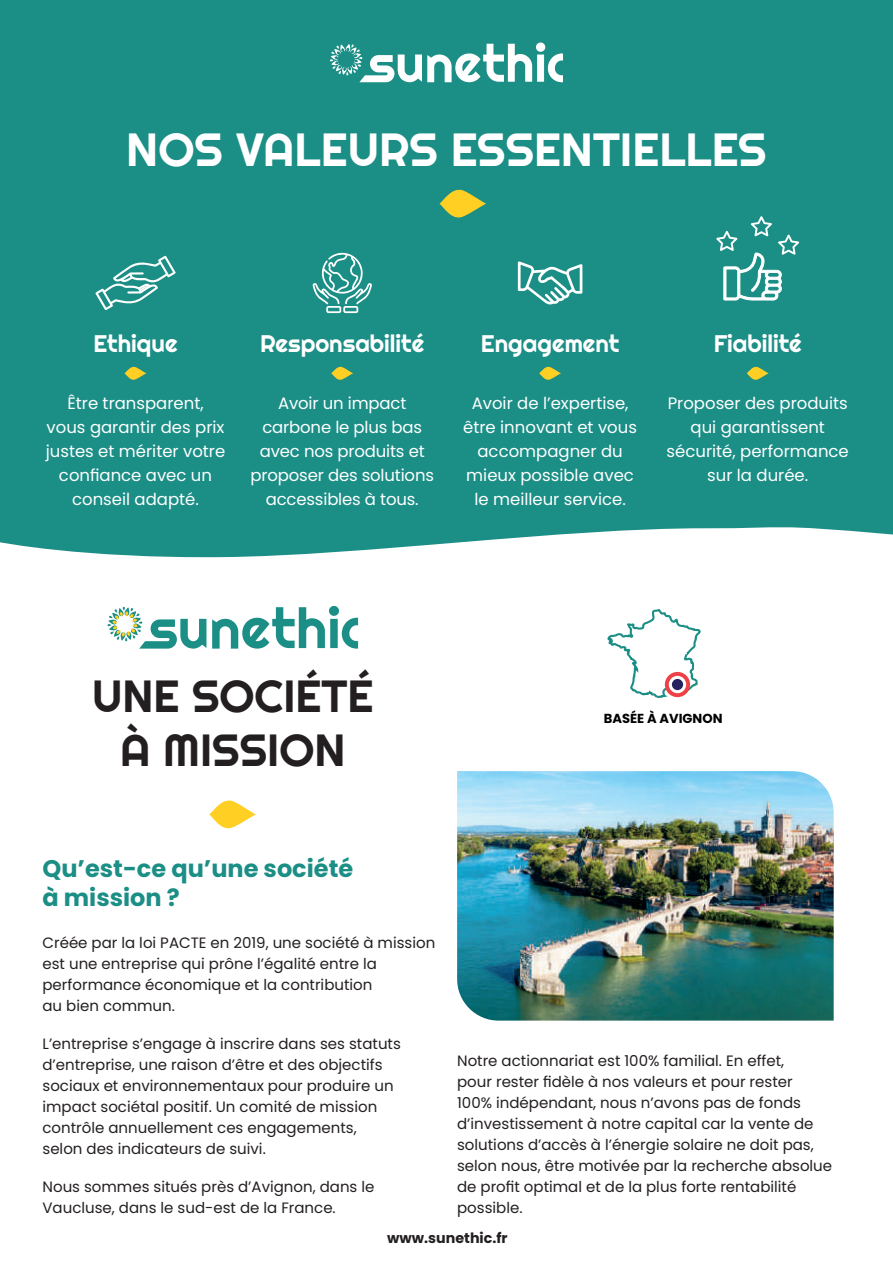
<style>
.page{position:relative;width:893px;height:1263px;background:#fff}
.page>*{position:absolute;margin:0;border:0;box-sizing:border-box;transform-origin:0 0}
.t1{font:46.5px "Righteous";color:#fff}
.t2{font:45px/54px "Righteous";color:#231f20;text-align:center}
.t3{font:24px "Righteous";color:#fff}
.t4{font:700 24px/28.8px "Poppins";color:#1b8e86}
.t5{font:16.5px/24px "Poppins";color:#fff;text-align:center}
.t6{font:15px/21px "Poppins";color:#231f20}
.t7{font:700 14.25px "Poppins";color:#231f20}
.t8{font:700 13.05px "Poppins";color:#000}
</style>
<div class="page">
<div style="left:0;top:0;width:893px;height:558px;background:#1b8e86"></div>
<img style="left:457px;top:771px;width:377px;height:249px">
<svg style="left:440px;top:188px;width:46px;height:31px"></svg>
<svg style="left:209px;top:800px;width:47px;height:29px"></svg>
<svg style="left:125px;top:366px;width:21px;height:14px"></svg>
<svg style="left:331px;top:366px;width:22px;height:14px"></svg>
<svg style="left:539px;top:366px;width:22px;height:14px"></svg>
<svg style="left:747px;top:366px;width:22px;height:14px"></svg>
<svg style="left:312px;top:253px;width:60px;height:60px"></svg>
<svg style="left:518px;top:261px;width:64px;height:44px"></svg>
<svg style="left:95px;top:256px;width:81px;height:54px"></svg>
<svg style="left:714px;top:215px;width:89px;height:90px"></svg>
<svg style="left:330px;top:43px;width:233px;height:39px"></svg>
<svg style="left:607px;top:609px;width:94px;height:89px"></svg>
<svg style="left:665px;top:672px;width:25px;height:25px"></svg>
<svg style="left:669px;top:676px;width:17px;height:17px"></svg>
<div style="left:672px;top:679px;width:11px;height:11px;background:#252161;border-radius:50%"></div>
<svg style="left:212px;top:606px;width:146px;height:43px"></svg>
<svg style="left:107px;top:607px;width:99px;height:42px"></svg>
<h1 class="t1" style="left:126px;top:120px;width:642px">NOS VALEURS ESSENTIELLES</h1>
<h3 class="t3" style="left:93px;top:328px;width:86px">Ethique</h3>
<h3 class="t3" style="left:260px;top:328px;width:166px">Responsabilité</h3>
<h3 class="t3" style="left:481px;top:328px;width:140px">Engagement</h3>
<h3 class="t3" style="left:714px;top:328px;width:90px">Fiabilité</h3>
<p class="t5" style="left:46px;top:392px;width:181px">Être transparent,<br>vous garantir des prix justes et mériter votre confiance avec un conseil adapté.</p>
<p class="t5" style="left:250px;top:392px;width:185px">Avoir un impact carbone le plus bas avec nos produits et proposer des solutions accessibles à tous.</p>
<p class="t5" style="left:463px;top:392px;width:175px">Avoir de l’expertise, être innovant et vous accompagner du mieux possible avec le meilleur service.</p>
<p class="t5" style="left:667px;top:392px;width:184px">Proposer des produits qui garantissent sécurité, performance sur la durée.</p>
<h2 class="t2" style="left:92px;top:668px;width:283px">UNE SOCIÉTÉ<br>À MISSION</h2>
<p class="t8" style="left:604px;top:711px;width:120px">BASÉE À AVIGNON</p>
<h3 class="t4" style="left:43px;top:854px;width:312px">Qu’est-ce qu’une société à mission ?</h3>
<p class="t6" style="left:43px;top:932px;width:394px">Créée par la loi PACTE en 2019, une société à mission est une entreprise qui prône l’égalité entre la performance économique et la contribution<br>au bien commun.</p>
<p class="t6" style="left:43px;top:1033px;width:360px">L’entreprise s’engage à inscrire dans ses statuts d’entreprise, une raison d’être et des objectifs sociaux et environnementaux pour produire un impact sociétal positif. Un comité de mission contrôle annuellement ces engagements,<br>selon des indicateurs de suivi.</p>
<p class="t6" style="left:43px;top:1176px;width:333px">Nous sommes situés près d’Avignon, dans le<br>Vaucluse, dans le sud-est de la France.</p>
<p class="t6" style="left:457px;top:1050px;width:377px">Notre actionnariat est 100% familial. En effet,<br>pour rester fidèle à nos valeurs et pour rester<br>100% indépendant, nous n’avons pas de fonds d’investissement à notre capital car la vente de solutions d’accès à l’énergie solaire ne doit pas, selon nous, être motivée par la recherche absolue de profit optimal et de la plus forte rentabilité possible.</p>
<p class="t7" style="left:387px;top:1230px;width:122px">www.sunethic.fr</p>
</div>
